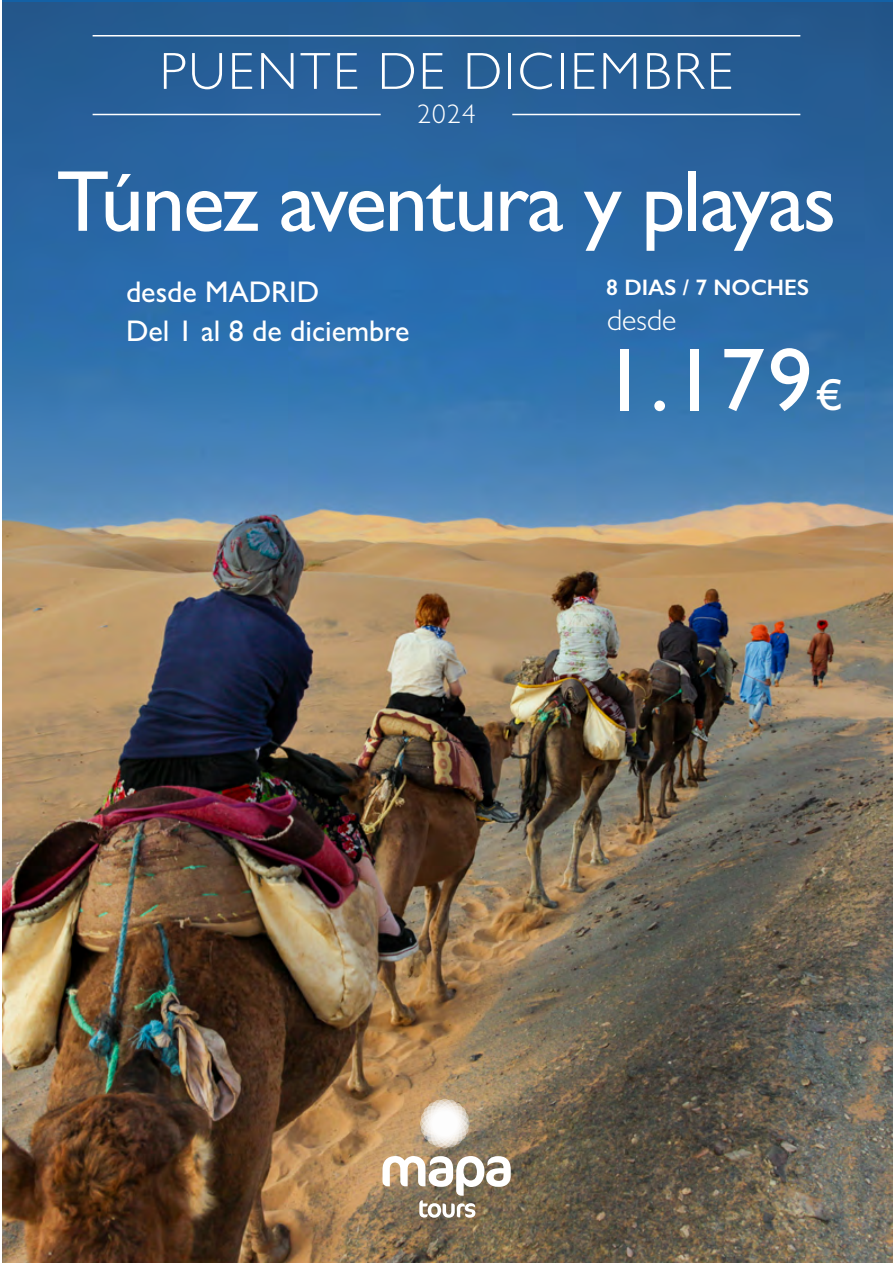
<style>
.page{position:relative;width:893px;height:1263px;background:#fff}
.page>*{position:absolute;margin:0;border:0;box-sizing:border-box;transform-origin:0 0}
.t1{font:500 90px "Gill Sans";color:#fff}
.t2{font:500 87px "Gill Sans";letter-spacing:-.025em;color:#fff}
.t3{font:300 52.5px "Gill Sans";letter-spacing:.05em;color:#fff}
.t4{font:500 30px/38.5px "Gill Sans";color:#fff}
.t5{font:300 30px "Gill Sans";color:#fff}
.t6{font:300 27px "Gill Sans";color:#fff}
.t7{font:600 22.5px "Gill Sans";color:#fff}
.s1{font-size:45px}
</style>
<div class="page">
<img style="left:2px;top:2px;width:891px;height:1261px">
<svg style="left:421px;top:1100px;width:48px;height:47px"></svg>
<svg style="left:382px;top:1156px;width:129px;height:62px"></svg>
<hr style="left:93px;top:114px;width:288px;height:1px;background:#fff">
<hr style="left:512px;top:114px;width:288px;height:1px;background:#fff">
<hr style="left:93px;top:35px;width:707px;height:1px;background:#fff">
<h3 class="t3" style="left:160px;top:40px;width:575px">PUENTE DE DICIEMBRE</h3>
<p class="t6" style="left:417px;top:98px;width:60px">2024</p>
<h2 class="t2" style="left:57px;top:150px;width:781px">Túnez aventura y playas</h2>
<p class="t4" style="left:126px;top:273px;width:285px">desde MADRID<br>Del 1 al 8 de diciembre</p>
<h1 class="t1" style="left:602px;top:327px;width:242px">1.179<span class="s1">€</span></h1>
<p class="t7" style="left:606px;top:274px;width:204px">8 DIAS / 7 NOCHES</p>
<p class="t5" style="left:607px;top:301px;width:71px">desde</p>
</div>
